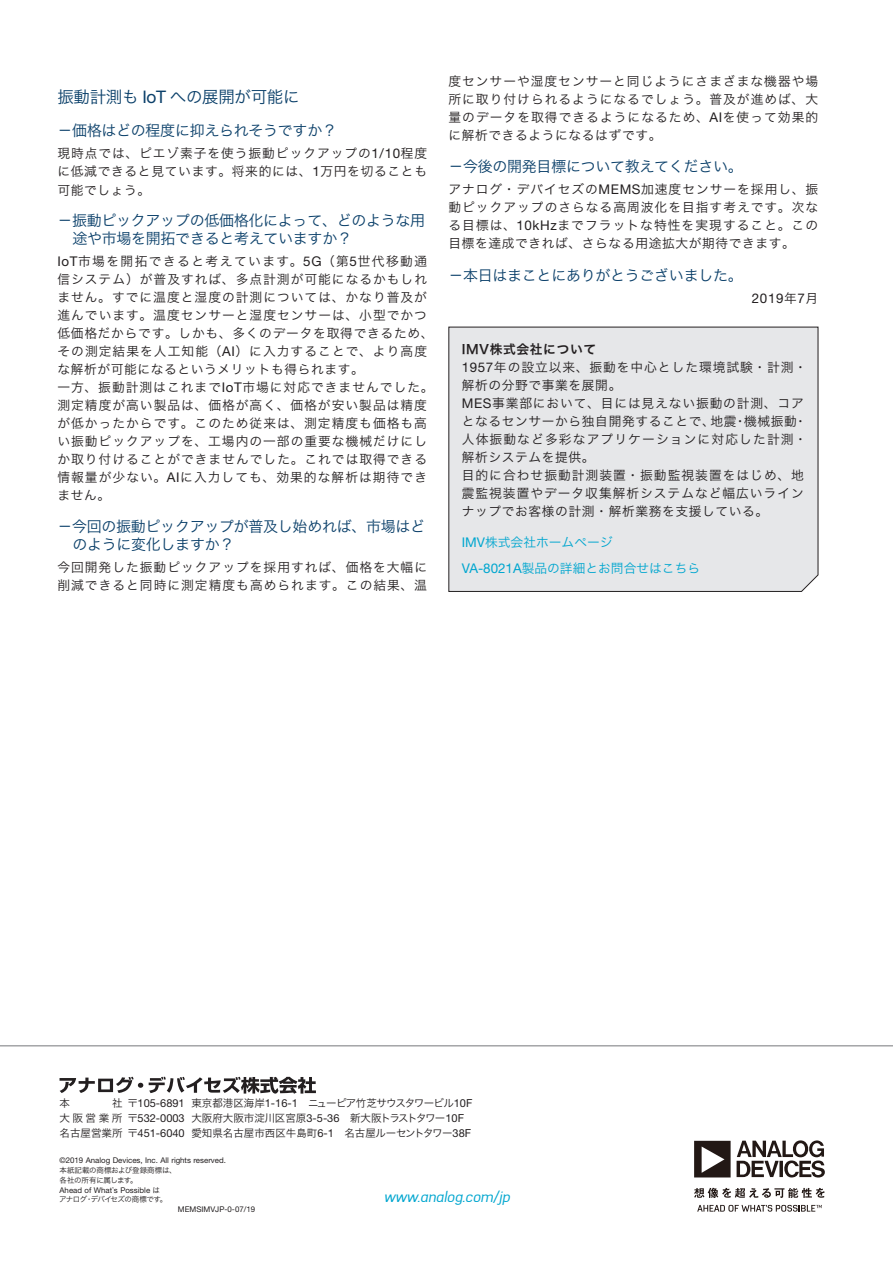
<style>
.page{position:relative;width:893px;height:1263px;background:#fff}
.page>*{position:absolute;margin:0;border:0;box-sizing:border-box;transform-origin:0 0}
.t1{font:16.5px "Hiragino Sans Pr 6 N W3";letter-spacing:-.02em;color:#0b406a}
.t2{font:15px/18px "Hiragino Sans Pr 6 N W3";letter-spacing:-.02em;color:#0b406a}
.t3{font:italic 15px "Azbuka Std";color:#00a6cf}
.t4{font:13.35px "Helvetica Neue LT Std";color:#231f20}
.t5{font:12.75px/18px "Hiragino Sans Pr 6 N W3";letter-spacing:.08em;color:#231f20;text-align:justify}
.t6{font:12.75px/26.5px "Hiragino Sans Pr 6 N W3";color:#00a6cf}
.t7{font:12.75px "Hiragino Sans Pr 6 N W6";letter-spacing:.045em;color:#231f20}
.t8{font:10.5px/14.7px "Hira Kaku Pro N W3";color:#231f20}
.t9{font:7.8px "Helvetica Neue LT Std";color:#231f20}
.t10{font:7.5px/9.8px "Hira Kaku Pro N W3";letter-spacing:-.03em;color:#231f20}
.t11{font:7.5px "Hira Kaku Pro N W3";letter-spacing:-.08em;color:#231f20}
.s1{font-family:"Helvetica Neue LT Std";font-size:17.4px}
.s2{font-family:"Helvetica Neue LT Std";font-size:13.35px}
.s3{font-family:"Hiragino Sans Pr 6 N W3";font-size:12.75px}
.s4{font-family:"Helvetica Neue LT Std";font-size:10.95px}
.s5{font-family:"Hira Kaku Pro N W3";font-size:7.5px}
</style>
<div class="page">
<svg style="left:694px;top:1188px;width:131px;height:10px"></svg>
<svg style="left:697px;top:1205px;width:125px;height:7px"></svg>
<svg style="left:694px;top:1140px;width:131px;height:38px"></svg>
<svg style="left:60px;top:1077px;width:83px;height:16px"></svg>
<svg style="left:149px;top:1077px;width:167px;height:17px"></svg>
<hr style="left:0;top:1045px;width:893px;height:1px;background:#76787b">
<div style="left:448px;top:327px;width:370px;height:265px;background:#e6e7e9"></div>
<p class="t1" style="left:57px;top:82px;width:244px">振動計測も <span class="s1">IoT</span> への展開が可能に</p>
<p class="t2" style="left:57px;top:120px;width:281px">－価格はどの程度に抑えられそうですか？</p>
<p class="t5" style="left:57px;top:143px;width:371px;line-height:18.6px">現時点では、ピエゾ素子を使う振動ピックアップの<span class="s2">1/10</span>程度に低減できると見ています。将来的には、<span class="s2">1</span>万円を切ることも可能でしょう。</p>
<p class="t2" style="left:72px;top:210px;width:354px;text-indent:-15px">－振動ピックアップの低価格化によって、どのような用途や市場を開拓できると考えていますか？</p>
<p class="t5" style="left:57px;top:251px;width:378px;text-align:left"><span class="s2">IoT</span>市場を開拓できると考えています。<span class="s2">5G</span>（第<span class="s2">5</span>世代移動通信システム）が普及すれば、多点計測が可能になるかもしれません。すでに温度と湿度の計測については、かなり普及が進んでいます。温度センサーと湿度センサーは、小型でかつ低価格だからです。しかも、多くのデータを取得できるため、その測定結果を人工知能（<span class="s2">AI</span>）に入力することで、より高度な解析が可能になるというメリットも得られます。<br>一方、振動計測はこれまで<span class="s2">IoT</span>市場に対応できませんでした。測定精度が高い製品は、価格が高く、価格が安い製品は精度が低かったからです。このため従来は、測定精度も価格も高い振動ピックアップを、工場内の一部の重要な機械だけにしか取り付けることができませんでした。これでは取得できる情報量が少ない。<span class="s2">AI</span>に入力しても、効果的な解析は期待できません。</p>
<p class="t2" style="left:72px;top:516px;width:354px;text-indent:-15px">－今回の振動ピックアップが普及し始めれば、市場はどのように変化しますか？</p>
<p class="t5" style="left:57px;top:557px;width:371px">今回開発した振動ピックアップを採用すれば、価格を大幅に削減できると同時に測定精度も高められます。この結果、温</p>
<p class="t5" style="left:448px;top:71px;width:371px">度センサーや湿度センサーと同じようにさまざまな機器や場所に取り付けられるようになるでしょう。普及が進めば、大量のデータを取得できるようになるため、<span class="s2">AI</span>を使って効果的に解析できるようになるはずです。</p>
<p class="t2" style="left:448px;top:156px;width:296px">－今後の開発目標について教えてください。</p>
<p class="t5" style="left:448px;top:179px;width:371px">アナログ・デバイセズの<span class="s2">MEMS</span>加速度センサーを採用し、振動ピックアップのさらなる高周波化を目指す考えです。次なる目標は、<span class="s2">10kHz</span>までフラットな特性を実現すること。この目標を達成できれば、さらなる用途拡大が期待できます。</p>
<p class="t2" style="left:448px;top:265px;width:296px">－本日はまことにありがとうございました。</p>
<p class="t4" style="left:752px;top:290px;width:68px">2019<span class="s3">年</span>7<span class="s3">月</span></p>
<p class="t7" style="left:462px;top:337px;width:136px">IMV株式会社について</p>
<p class="t5" style="left:462px;top:357px;width:347px;text-align:left"><span class="s2">1957</span>年の設立以来、振動を中心とした環境試験・計測・解析の分野で事業を展開。<br><span class="s2">MES</span>事業部において、目には見えない振動の計測、コアとなるセンサーから独自開発することで、地震・機械振動・人体振動など多彩なアプリケーションに対応した計測・解析システムを提供。<br>目的に合わせ振動計測装置・振動監視装置をはじめ、地震監視装置やデータ収集解析システムなど幅広いラインナップでお客様の計測・解析業務を支援している。</p>
<p class="t6" style="left:462px;top:528px;width:240px"><span class="s2">IMV</span>株式会社ホームページ<br><span class="s2">VA-8021A</span>製品の詳細とお問合せはこちら</p>
<p class="t8" style="left:60px;top:1095px;width:414px">本　　　　社〒<span class="s4">105-6891</span> 東京都港区海岸<span class="s4">1-16-1</span>　ニューピア竹芝サウスタワービル<span class="s4">10F</span>大阪営業所〒<span class="s4">532-0003</span> 大阪府大阪市淀川区宮原<span class="s4">3-5-36</span>　新大阪トラストタワー<span class="s4">10F</span>名古屋営業所〒<span class="s4">451-6040</span> 愛知県名古屋市西区牛島町<span class="s4">6-1</span>　名古屋ルーセントタワー<span class="s4">38F</span></p>
<p class="t9" style="left:60px;top:1156px;width:168px">©2019 Analog Devices, Inc. All rights reserved.</p>
<p class="t10" style="left:60px;top:1165px;width:119px">本紙記載の商標および登録商標は、各社の所有に属します。</p>
<p class="t9" style="left:60px;top:1185px;width:102px">Ahead of What<span class="s5">ʼ</span>s Possible <span class="s5">は</span></p>
<p class="t11" style="left:59px;top:1193px;width:110px">アナログ・デバイセズの商標です。</p>
<p class="t9" style="left:178px;top:1205px;width:79px">MEMSIMVJP-0-07/19</p>
<p class="t3" style="left:384px;top:1188px;width:127px">www.analog.com/jp</p>
</div>
